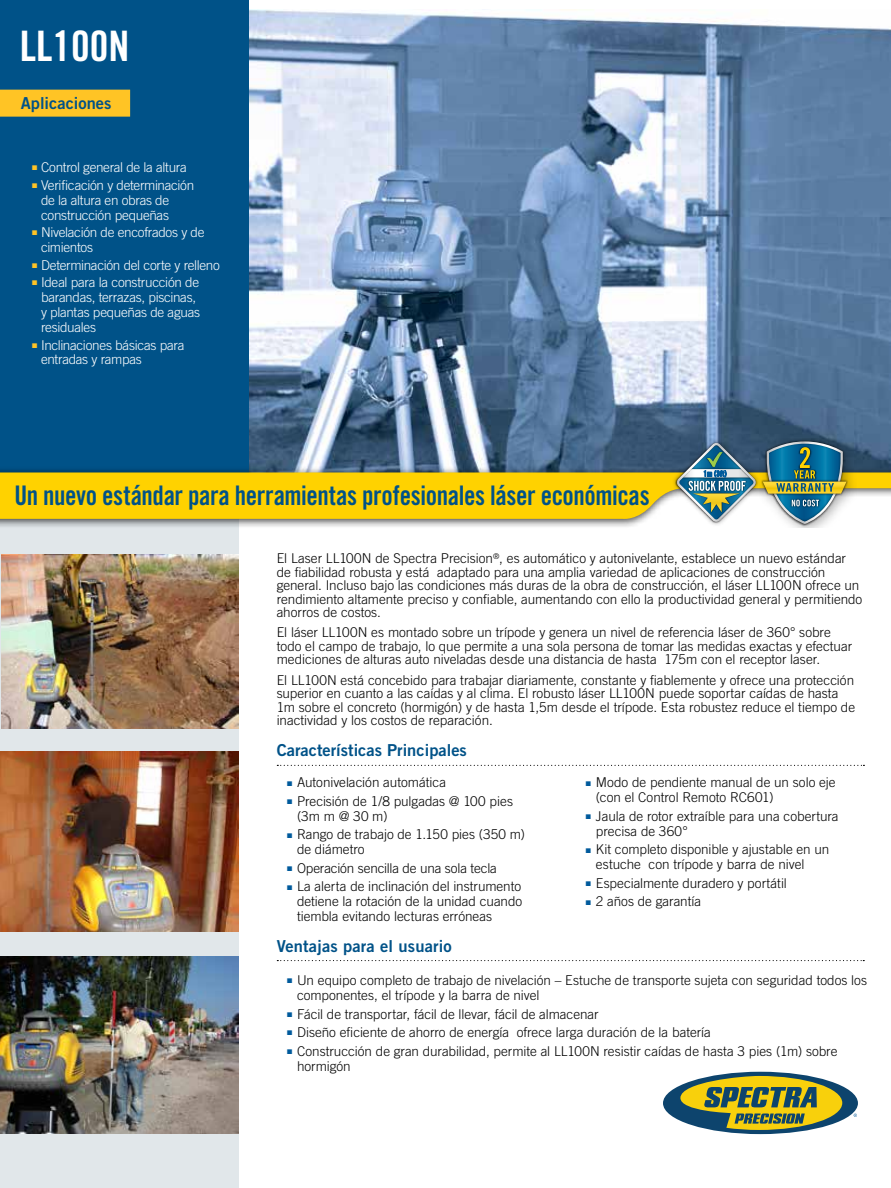
<style>
.page{position:relative;width:891px;height:1188px;background:#fff}
.page>*{position:absolute;margin:0;border:0;box-sizing:border-box;transform-origin:0 0}
.t1{font:42px "Trade Gothic LT Std Bd Cn 20";color:#fff}
.t2{font:27px "Trade Gothic LT Std Bd Cn 20";letter-spacing:-.015em;color:#005288;scale:.95 1}
.t3{font:16.5px "Trade Gothic LT Std Bd 2";color:#005288}
.t4{font:300 13.5px/15px "Trade Gothic LT Std";letter-spacing:-.005em;color:#000}
.t5{font:300 13.5px/15px "Trade Gothic LT Std";letter-spacing:-.025em;color:#fff}
.s1{color:#ffc425}
.s2{color:#005a9c}
</style>
<div class="page">
<svg style="left:277px;top:960px;width:587px;height:1px"></svg>
<img style="left:249px;top:10px;width:642px;height:456px">
<div style="left:0;top:459px;width:238px;height:729px;background:#e1e7ea"></div>
<div style="left:0;top:0;width:249px;height:498px;background:#005288"></div>
<div style="left:0;top:90px;width:130px;height:27px;background:#ffc425"></div>
<div style="left:0;top:466px;width:891px;height:63px;background:#000;opacity:.75"></div>
<svg style="left:0;top:472px;width:891px;height:49px;background:#f6ce12"></svg>
<svg style="left:277px;top:765px;width:587px;height:1px"></svg>
<img style="left:0;top:957px;width:238px;height:177px">
<img style="left:0;top:752px;width:238px;height:179px">
<img style="left:1px;top:554px;width:237px;height:175px">
<div style="left:671px;top:438px;width:90px;height:89px;background:#000;opacity:.4"></div>
<img style="left:675px;top:441px;width:83px;height:83px">
<img style="left:676px;top:443px;width:80px;height:79px">
<div style="left:760px;top:438px;width:97px;height:89px;background:#000;opacity:.35"></div>
<img style="left:764px;top:438px;width:82px;height:89px">
<img style="left:760px;top:479px;width:90px;height:18px">
<img style="left:763px;top:441px;width:84px;height:83px">
<div style="left:663px;top:1072px;width:195px;height:62px;background:#0d446d;border-radius:50%"></div>
<svg style="left:680px;top:1076px;width:162px;height:54px"></svg>
<h1 class="t1" style="left:20px;top:20px;width:111px">LL100N</h1>
<p class="t3" style="left:21px;top:92px;width:92px">Aplicaciones</p>
<p class="t5" style="left:32px;top:160px;width:156px"><span class="s1">■</span> Control general de la altura</p>
<p class="t5" style="left:41px;top:177px;width:155px;text-indent:-9px"><span class="s1">■</span> Verificación y determinación de la altura en obras de construcción pequeñas</p>
<p class="t5" style="left:41px;top:225px;width:165px;text-indent:-9px"><span class="s1">■</span> Nivelación de encofrados y de cimientos</p>
<p class="t5" style="left:32px;top:257px;width:189px"><span class="s1">■</span> Determinación del corte y relleno</p>
<p class="t5" style="left:41px;top:275px;width:161px;text-indent:-9px"><span class="s1">■</span> Ideal para la construcción de barandas, terrazas, piscinas, y plantas pequeñas de aguas residuales</p>
<p class="t5" style="left:41px;top:337px;width:145px;text-indent:-9px"><span class="s1">■</span> Inclinaciones básicas para entradas y rampas</p>
<h2 class="t2" style="left:14px;top:479px;width:670px">Un nuevo estándar para herramientas profesionales láser económicas</h2>
<p class="t4" style="left:277px;top:552px;width:587px;line-height:13.5px">El Laser LL100N de Spectra Precision<sup>®</sup>, es automático y autonivelante, establece un nuevo estándar de fiabilidad robusta y está adaptado para una amplia variedad de aplicaciones de construcción general. Incluso bajo las condiciones más duras de la obra de construcción, el láser LL100N ofrece un rendimiento altamente preciso y confiable, aumentando con ello la productividad general y permitiendo ahorros de costos.</p>
<p class="t4" style="left:277px;top:626px;width:577px;line-height:13.5px">El láser LL100N es montado sobre un trípode y genera un nivel de referencia láser de 360° sobre todo el campo de trabajo, lo que permite a una sola persona de tomar las medidas exactas y efectuar mediciones de alturas auto niveladas desde una distancia de hasta 175m con el receptor laser.</p>
<p class="t4" style="left:277px;top:673px;width:580px;line-height:13.5px">El LL100N está concebido para trabajar diariamente, constante y fiablemente y ofrece una protección superior en cuanto a las caídas y al clima. El robusto láser LL100N puede soportar caídas de hasta 1m sobre el concreto (hormigón) y de hasta 1,5m desde el trípode. Esta robustez reduce el tiempo de inactividad y los costos de reparación.</p>
<p class="t3" style="left:277px;top:740px;width:192px">Características Principales</p>
<p class="t4" style="left:287px;top:775px;width:161px"><span class="s2">■</span> Autonivelación automática</p>
<p class="t4" style="left:297px;top:793px;width:218px;text-indent:-10px"><span class="s2">■</span> Precisión de 1/8 pulgadas @ 100 pies (3m m @ 30 m)</p>
<p class="t4" style="left:297px;top:827px;width:230px;text-indent:-10px"><span class="s2">■</span> Rango de trabajo de 1.150 pies (350 m) de diámetro</p>
<p class="t4" style="left:287px;top:860px;width:211px"><span class="s2">■</span> Operación sencilla de una sola tecla</p>
<p class="t4" style="left:297px;top:879px;width:227px;text-align:justify;text-indent:-10px"><span class="s2">■</span> La alerta de inclinación del instrumento detiene la rotación de la unidad cuando tiembla evitando lecturas erróneas</p>
<p class="t3" style="left:277px;top:935px;width:177px">Ventajas para el usuario</p>
<p class="t4" style="left:596px;top:775px;width:241px;text-indent:-10px"><span class="s2">■</span> Modo de pendiente manual de un solo eje (con el Control Remoto RC601)</p>
<p class="t4" style="left:596px;top:808px;width:244px;text-indent:-10px"><span class="s2">■</span> Jaula de rotor extraíble para una cobertura precisa de 360°</p>
<p class="t4" style="left:596px;top:842px;width:235px;text-indent:-10px"><span class="s2">■</span> Kit completo disponible y ajustable en un estuche con trípode y barra de nivel</p>
<p class="t4" style="left:586px;top:875px;width:202px"><span class="s2">■</span> Especialmente duradero y portátil</p>
<p class="t4" style="left:586px;top:894px;width:117px"><span class="s2">■</span> 2 años de garantía</p>
<p class="t4" style="left:297px;top:973px;width:572px;text-indent:-10px"><span class="s2">■</span> Un equipo completo de trabajo de nivelación – Estuche de transporte sujeta con seguridad todos los componentes, el trípode y la barra de nivel</p>
<p class="t4" style="left:287px;top:1006px;width:313px"><span class="s2">■</span> Fácil de transportar, fácil de llevar, fácil de almacenar</p>
<p class="t4" style="left:287px;top:1025px;width:426px"><span class="s2">■</span> Diseño eficiente de ahorro de energía ofrece larga duración de la batería</p>
<p class="t4" style="left:297px;top:1043px;width:542px;text-indent:-10px"><span class="s2">■</span> Construcción de gran durabilidad, permite al LL100N resistir caídas de hasta 3 pies (1m) sobre hormigón</p>
</div>
